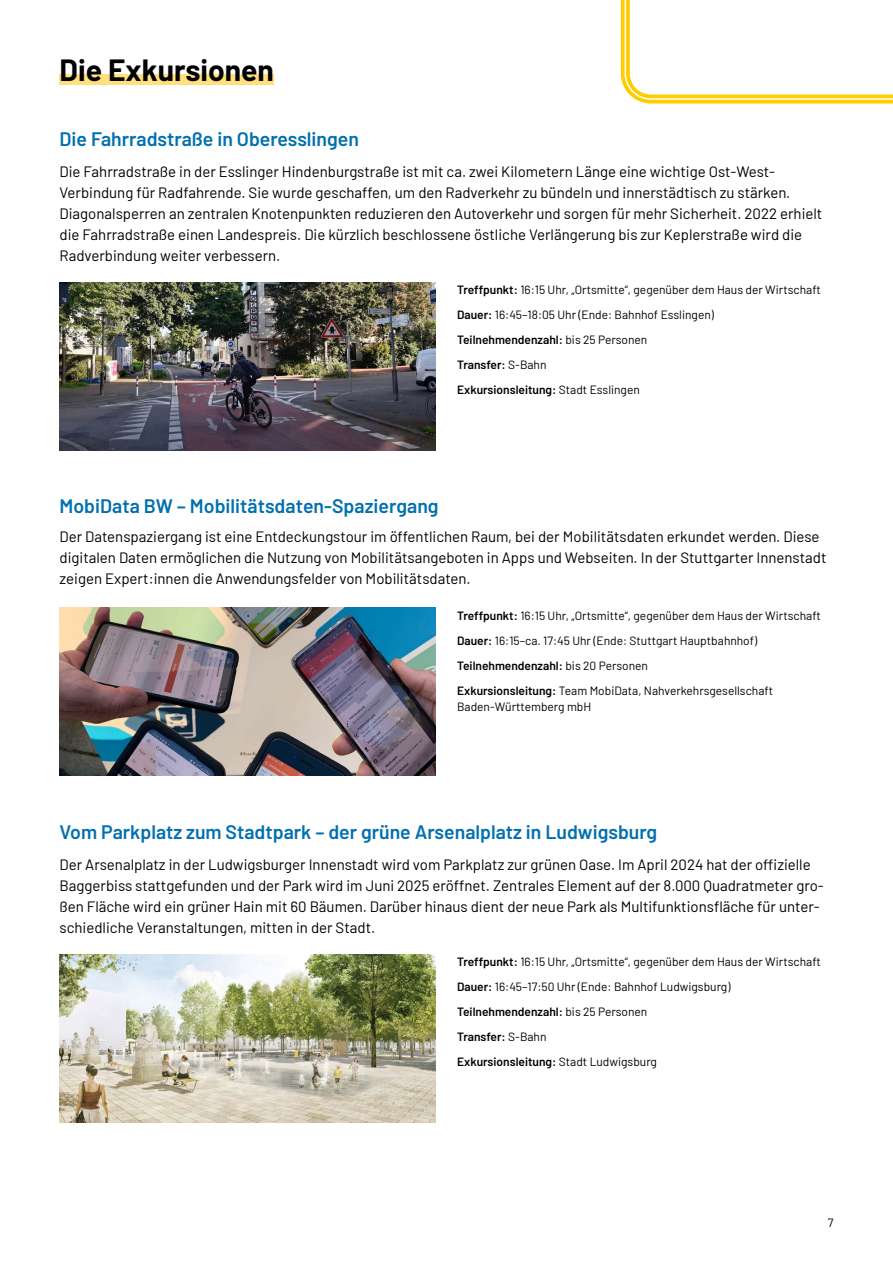
<style>
.page{position:relative;width:893px;height:1263px;background:#fff}
.page>*{position:absolute;margin:0;border:0;box-sizing:border-box;transform-origin:0 0}
.t1{font:700 30px "Barlow";color:#000}
.t2{font:600 19.5px "Barlow";color:#0070ae}
.t3{font:15px/21px "Barlow";color:#000}
.t4{font:12px/25px "Barlow";color:#000}
.s1{font-weight:600}
</style>
<div class="page">
<div style="left:60px;top:74px;width:214px;height:10px;background:#ffe07d"></div>
<svg style="left:639px;top:101px;width:254px;height:3px"></svg>
<svg style="left:620px;top:0;width:273px;height:101px"></svg>
<img style="left:60px;top:282px;width:376px;height:168px">
<img style="left:60px;top:608px;width:376px;height:168px">
<img style="left:60px;top:954px;width:376px;height:168px">
<h2 class="t1" style="left:60px;top:48px;width:216px">Die Exkursionen</h2>
<p class="t2" style="left:60px;top:124px;width:301px">Die Fahrradstraße in Oberesslingen</p>
<p class="t3" style="left:60px;top:160px;width:764px">Die Fahrradstraße in der Esslinger Hindenburgstraße ist mit ca. zwei Kilometern Länge eine wichtige Ost-West-Verbindung für Radfahrende. Sie wurde geschaffen, um den Radverkehr zu bündeln und innerstädtisch zu stärken.<br>Diagonalsperren an zentralen Knotenpunkten reduzieren den Autoverkehr und sorgen für mehr Sicherheit. 2022 erhielt die Fahrradstraße einen Landespreis. Die kürzlich beschlossene östliche Verlängerung bis zur Keplerstraße wird die Radverbindung weiter verbessern.</p>
<p class="t4" style="left:457px;top:276px;width:365px"><span class="s1">Treffpunkt:</span> 16:15 Uhr, „Ortsmitte“, gegenüber dem Haus der Wirtschaft <span class="s1">Dauer:</span> 16:45–18:05 Uhr (Ende: Bahnhof Esslingen)<br><span class="s1">Teilnehmendenzahl:</span> bis 25 Personen<br><span class="s1">Transfer:</span> S-Bahn<br><span class="s1">Exkursionsleitung:</span> Stadt Esslingen</p>
<h3 class="t2" style="left:60px;top:492px;width:381px">MobiData BW – Mobilitätsdaten-Spaziergang</h3>
<p class="t3" style="left:60px;top:524px;width:768px">Der Datenspaziergang ist eine Entdeckungstour im öffentlichen Raum, bei der Mobilitätsdaten erkundet werden. Diese digitalen Daten ermöglichen die Nutzung von Mobilitätsangeboten in Apps und Webseiten. In der Stuttgarter Innenstadt zeigen Expert:innen die Anwendungsfelder von Mobilitätsdaten.</p>
<p class="t4" style="left:457px;top:602px;width:365px"><span class="s1">Treffpunkt:</span> 16:15 Uhr, „Ortsmitte“, gegenüber dem Haus der Wirtschaft <span class="s1">Dauer:</span> 16:15–ca. 17:45 Uhr (Ende: Stuttgart Hauptbahnhof)<br><span class="s1">Teilnehmendenzahl:</span> bis 20 Personen<br><span class="s1">Exkursionsleitung:</span> Team MobiData, Nahverkehrsgesellschaft</p>
<p class="t4" style="left:457px;top:693px;width:136px">Baden-Württemberg mbH</p>
<p class="t2" style="left:60px;top:817px;width:599px">Vom Parkplatz zum Stadtpark – der grüne Arsenalplatz in Ludwigsburg</p>
<p class="t3" style="left:60px;top:853px;width:753px">Der Arsenalplatz in der Ludwigsburger Innenstadt wird vom Parkplatz zur grünen Oase. Im April 2024 hat der offizielle</p>
<p class="t3" style="left:60px;top:874px;width:766px">Baggerbiss stattgefunden und der Park wird im Juni 2025 eröffnet. Zentrales Element auf der 8.000 Quadratmeter gro&shy;ßen Fläche wird ein grüner Hain mit 60 Bäumen. Darüber hinaus dient der neue Park als Multifunktionsfläche für unter&shy;schiedliche Veranstaltungen, mitten in der Stadt.</p>
<p class="t4" style="left:457px;top:948px;width:365px"><span class="s1">Treffpunkt:</span> 16:15 Uhr, „Ortsmitte“, gegenüber dem Haus der Wirtschaft <span class="s1">Dauer:</span> 16:45–17:50 Uhr (Ende: Bahnhof Ludwigsburg)<br><span class="s1">Teilnehmendenzahl:</span> bis 25 Personen<br><span class="s1">Transfer:</span> S-Bahn<br><span class="s1">Exkursionsleitung:</span> Stadt Ludwigsburg</p>
<p class="t4" style="left:828px;top:1209px;width:7px">7</p>
</div>
